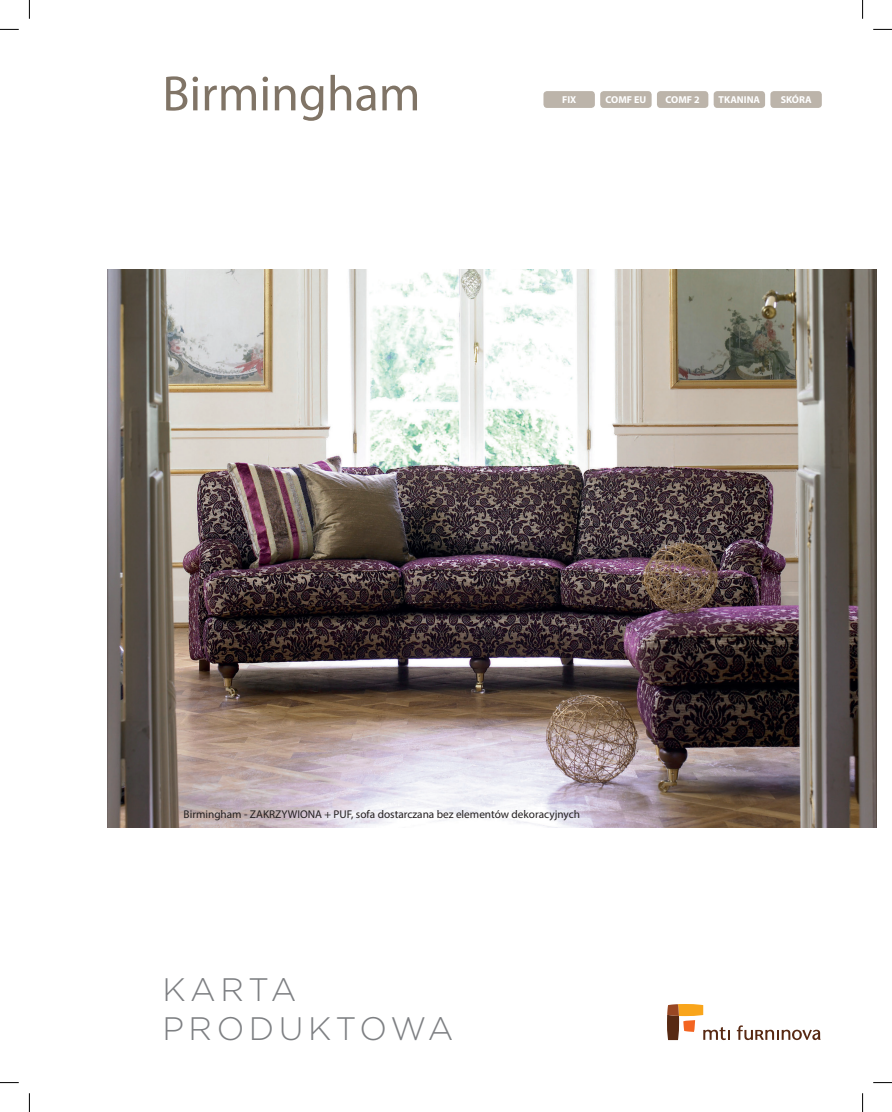
<style>
.page{position:relative;width:892px;height:1112px;background:#fff}
.page>*{position:absolute;margin:0;border:0;box-sizing:border-box;transform-origin:0 0}
.t1{font:50px "Myriad Pro";color:#807466}
.t2{font:300 32.5px/39px "Gotham";letter-spacing:.14em;color:#7e8083}
.t3{font:11.25px "Myriad Pro";color:#231f20}
.t4{font:700 10px "Myriad Pro";color:#fff}
</style>
<div class="page">
<img style="left:108px;top:269px;width:768px;height:558px">
<svg style="left:667px;top:1004px;width:62px;height:35px"></svg>
<svg style="left:736px;top:1025px;width:84px;height:14px"></svg>
<div style="left:543px;top:91px;width:52px;height:17px;background:#bcb4aa;border-radius:4px"></div>
<div style="left:713px;top:91px;width:52px;height:17px;background:#bcb4aa;border-radius:4px"></div>
<div style="left:770px;top:91px;width:51px;height:17px;background:#bcb4aa;border-radius:4px"></div>
<div style="left:657px;top:91px;width:51px;height:17px;background:#bcb4aa;border-radius:4px"></div>
<div style="left:600px;top:91px;width:51px;height:17px;background:#bcb4aa;border-radius:4px"></div>
<svg style="left:0;top:29px;width:19px;height:1px"></svg>
<svg style="left:873px;top:29px;width:18px;height:1px"></svg>
<svg style="left:0;top:1082px;width:19px;height:1px"></svg>
<svg style="left:873px;top:1082px;width:18px;height:1px"></svg>
<svg style="left:29px;top:0;width:1px;height:19px"></svg>
<svg style="left:29px;top:1093px;width:1px;height:18px"></svg>
<svg style="left:862px;top:0;width:1px;height:19px"></svg>
<svg style="left:862px;top:1093px;width:1px;height:18px"></svg>
<h1 class="t1" style="left:162px;top:63px;width:260px">Birmingham</h1>
<p class="t4" style="left:562px;top:93px;width:16px">FIX</p>
<p class="t4" style="left:605px;top:93px;width:42px">COMF EU</p>
<p class="t4" style="left:665px;top:93px;width:36px">COMF 2</p>
<p class="t4" style="left:718px;top:93px;width:43px">TKANINA</p>
<p class="t4" style="left:780px;top:93px;width:32px">SKÓRA</p>
<p class="t3" style="left:184px;top:806px;width:398px">Birmingham - ZAKRZYWIONA + PUF, sofa dostarczana bez elementów dekoracyjnych</p>
<h2 class="t2" style="left:162px;top:968px;width:293px">KARTA<br>PRODUKTOWA</h2>
</div>
